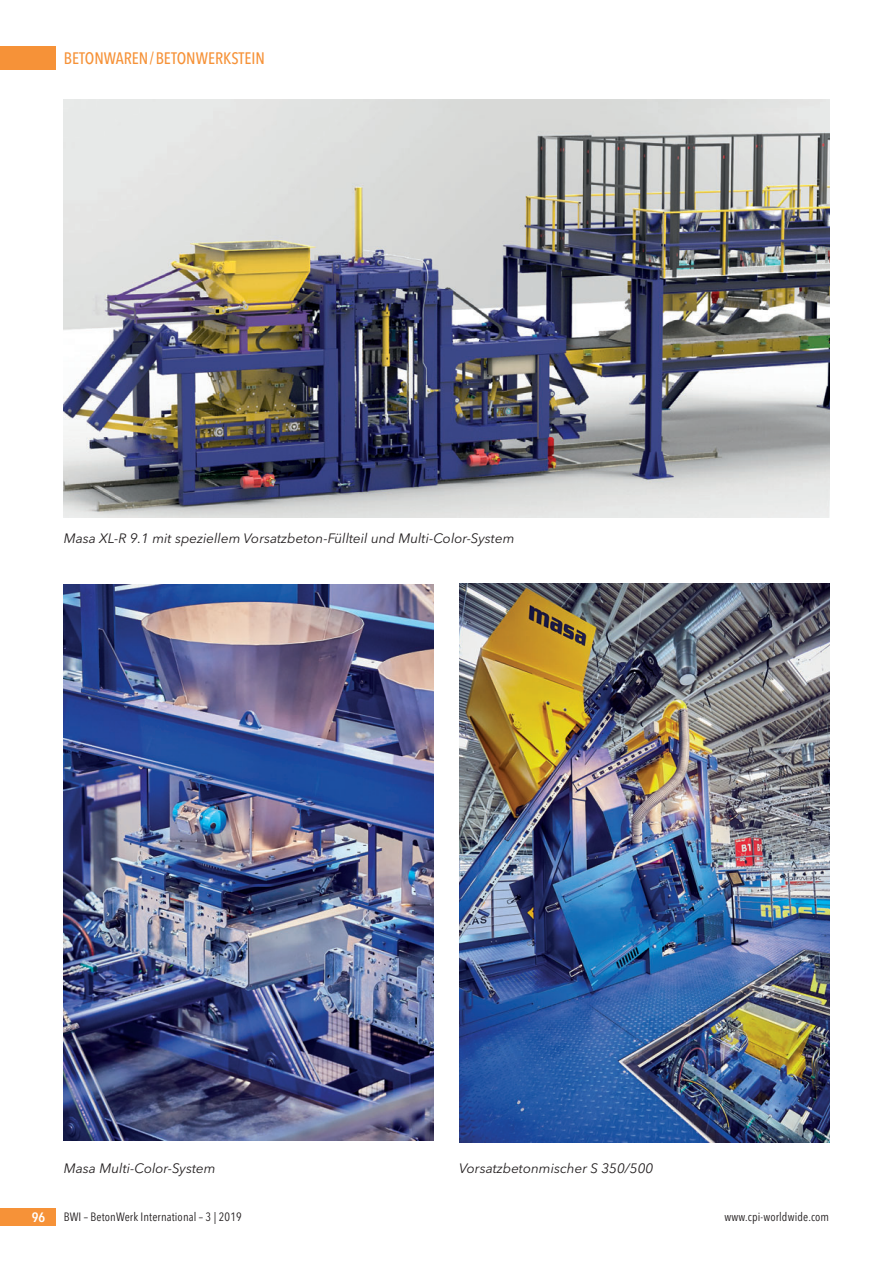
<style>
.page{position:relative;width:893px;height:1263px;background:#fff}
.page>*{position:absolute;margin:0;border:0;box-sizing:border-box;transform-origin:0 0}
.t1{font:500 16.5px "Avenir Next Condensed";color:#f69238}
.t2{font:italic 13.5px "Avenir Next";color:#231f20}
.t3{font:600 13.5px "Avenir Next Condensed";color:#fff}
.t4{font:12px "Avenir Next Condensed";letter-spacing:.01em;color:#231f20}
</style>
<div class="page">
<img style="left:64px;top:584px;width:370px;height:557px">
<img style="left:459px;top:583px;width:370px;height:559px">
<div style="left:0;top:47px;width:55px;height:23px;background:#f69238"></div>
<div style="left:0;top:1208px;width:55px;height:18px;background:#f69238"></div>
<img style="left:64px;top:100px;width:765px;height:417px">
<p class="t1" style="left:64px;top:51px;width:203px">BETONWAREN/BETONWERKSTEIN</p>
<p class="t2" style="left:64px;top:532px;width:452px">Masa XL-R 9.1 mit speziellem Vorsatzbeton-Füllteil und Multi-Color-System</p>
<p class="t2" style="left:64px;top:1162px;width:153px">Masa Multi-Color-System</p>
<p class="t2" style="left:459px;top:1162px;width:196px">Vorsatzbetonmischer S 350/500</p>
<p class="t3" style="left:32px;top:1211px;width:15px">96</p>
<p class="t4" style="left:64px;top:1209px;width:179px">BWI – BetonWerk International – 3 | 2019</p>
<p class="t4" style="left:725px;top:1209px;width:106px">www.cpi-worldwide.com</p>
</div>
